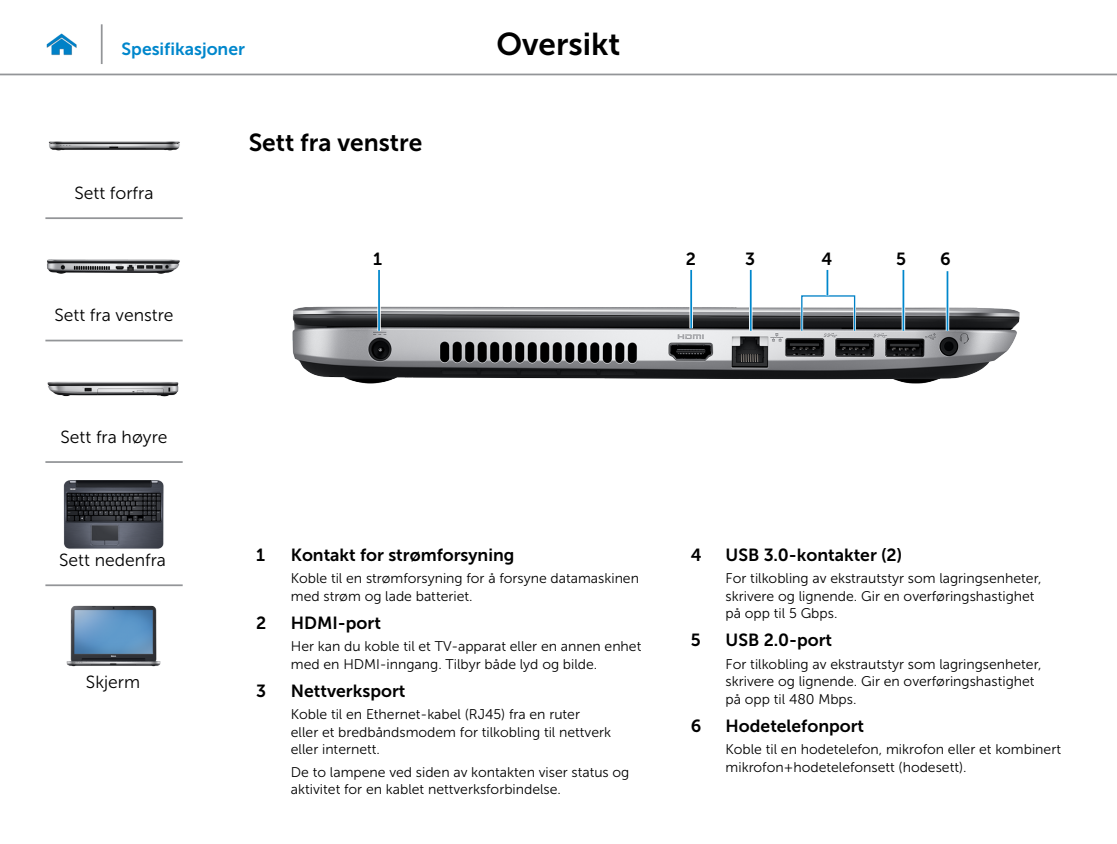
<style>
.page{position:relative;width:1117px;height:844px;background:#fff}
.page>*{position:absolute;margin:0;border:0;box-sizing:border-box;transform-origin:0 0}
.t1{font:31.5px "Museo Sans For Dell 700";color:#000}
.Head2{font:24.5px "Museo Sans For Dell 700";color:#000}
.Callout_Head{font:17.5px "Museo Sans For Dell 700";color:#000}
.t2{font:17.5px "Museo Sans For Dell 300";color:#000}
.t3{font:17.5px "Museo Sans For Dell 700";color:#0087cc}
.Callout-L{font:17.5px "Museo Sans For Dell 700";color:#000}
.Callout_description{font:14px/17.5px "Museo Sans For Dell 300";color:#000}
</style>
<div class="page">
<hr style="left:0;top:74px;width:1116px;height:1px;background:#939598">
<img style="left:46px;top:33px;width:31px;height:23px">
<img style="left:292px;top:290px;width:728px;height:94px">
<hr style="left:901px;top:270px;width:3px;height:61px;background:#fff">
<hr style="left:902px;top:270px;width:2px;height:61px;background:#0087cc">
<hr style="left:945px;top:271px;width:3px;height:60px;background:#fff">
<hr style="left:946px;top:271px;width:2px;height:60px;background:#0087cc">
<svg style="left:748px;top:270px;width:4px;height:61px"></svg>
<hr style="left:749px;top:270px;width:2px;height:61px;background:#0087cc">
<hr style="left:689px;top:270px;width:3px;height:58px;background:#fff">
<hr style="left:690px;top:270px;width:2px;height:58px;background:#0087cc">
<svg style="left:377px;top:290px;width:4px;height:41px"></svg>
<hr style="left:378px;top:270px;width:2px;height:61px;background:#0087cc">
<div style="left:800px;top:294px;width:55px;height:38px;border:3px solid #fff"></div>
<div style="left:801px;top:295px;width:54px;height:36px;border:1px solid #0081c6"></div>
<svg style="left:825px;top:270px;width:4px;height:25px"></svg>
<hr style="left:826px;top:270px;width:2px;height:25px;background:#0087cc">
<hr style="left:101px;top:24px;width:2px;height:40px;background:#939598">
<img style="left:48px;top:141px;width:132px;height:10px">
<img style="left:47px;top:259px;width:133px;height:15px">
<img style="left:47px;top:381px;width:132px;height:16px">
<img style="left:64px;top:480px;width:100px;height:69px">
<img style="left:66px;top:605px;width:95px;height:62px">
<hr style="left:45px;top:217px;width:138px;height:2px;background:#939598">
<hr style="left:45px;top:339px;width:138px;height:2px;background:#939598">
<hr style="left:45px;top:461px;width:138px;height:2px;background:#939598">
<hr style="left:45px;top:584px;width:138px;height:2px;background:#939598">
<p class="t3" style="left:122px;top:39px;width:125px">Spesifikasjoner</p>
<h1 class="t1" style="left:496px;top:26px;width:125px">Oversikt</h1>
<p class="t2" style="left:74px;top:183px;width:81px">Sett forfra</p>
<p class="t2" style="left:54px;top:305px;width:121px">Sett fra venstre</p>
<p class="t2" style="left:60px;top:428px;width:108px">Sett fra høyre</p>
<p class="t2" style="left:59px;top:550px;width:108px">Sett nedenfra</p>
<p class="t2" style="left:86px;top:672px;width:56px">Skjerm</p>
<p class="Head2" style="left:249px;top:128px;width:175px">Sett fra venstre</p>
<p class="Callout-L" style="left:373px;top:249px;width:10px">1</p>
<p class="Callout-L" style="left:685px;top:249px;width:12px">2</p>
<p class="Callout-L" style="left:745px;top:249px;width:12px">3</p>
<p class="Callout-L" style="left:821px;top:249px;width:12px">4</p>
<p class="Callout-L" style="left:895px;top:249px;width:11px">5</p>
<p class="Callout-L" style="left:939px;top:249px;width:12px">6</p>
<p class="Callout_Head" style="left:256px;top:544px;width:10px">1</p>
<p class="Callout_Head" style="left:291px;top:544px;width:225px">Kontakt for strømforsyning</p>
<p class="Callout_description" style="left:291px;top:569px;width:349px">Koble til en strømforsyning for å forsyne datamaskinen med strøm og lade batteriet.</p>
<p class="Callout_Head" style="left:256px;top:612px;width:12px">2</p>
<p class="Callout_Head" style="left:291px;top:612px;width:91px">HDMI-port</p>
<p class="Callout_description" style="left:291px;top:637px;width:352px">Her kan du koble til et TV-apparat eller en annen enhet med en HDMI-inngang. Tilbyr både lyd og bilde.</p>
<p class="Callout_Head" style="left:256px;top:680px;width:12px">3</p>
<p class="Callout_Head" style="left:291px;top:680px;width:116px">Nettverksport</p>
<p class="Callout_description" style="left:291px;top:705px;width:322px">Koble til en Ethernet-kabel (RJ45) fra en ruter<br>eller et bredbåndsmodem for tilkobling til nettverk eller internett.</p>
<p class="Callout_description" style="left:291px;top:763px;width:340px">De to lampene ved siden av kontakten viser status og aktivitet for en kablet nettverksforbindelse.</p>
<p class="Callout_Head" style="left:690px;top:544px;width:12px">4</p>
<p class="Callout_Head" style="left:725px;top:544px;width:178px">USB 3.0-kontakter (2)</p>
<p class="Callout_description" style="left:725px;top:569px;width:317px">For tilkobling av ekstrautstyr som lagringsenheter, skrivere og lignende. Gir en overføringshastighet på opp til 5 Gbps.</p>
<p class="Callout_Head" style="left:690px;top:630px;width:11px">5</p>
<p class="Callout_Head" style="left:725px;top:630px;width:108px">USB 2.0-port</p>
<p class="Callout_description" style="left:725px;top:655px;width:317px">For tilkobling av ekstrautstyr som lagringsenheter, skrivere og lignende. Gir en overføringshastighet på opp til 480 Mbps.</p>
<p class="Callout_Head" style="left:690px;top:715px;width:12px">6</p>
<p class="Callout_Head" style="left:725px;top:715px;width:140px">Hodetelefonport</p>
<p class="Callout_description" style="left:725px;top:740px;width:337px">Koble til en hodetelefon, mikrofon eller et kombinert mikrofon+hodetelefonsett (hodesett).</p>
</div>
